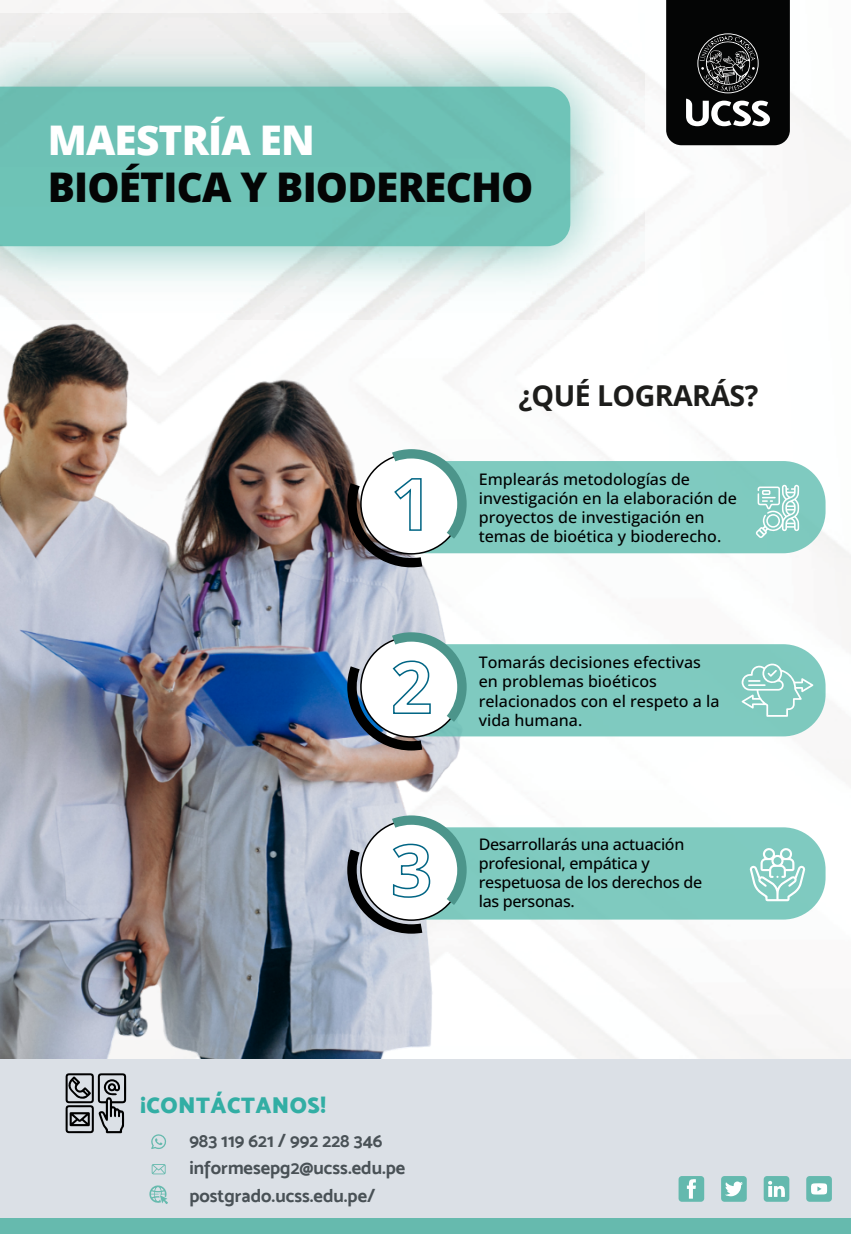
<style>
.page{position:relative;width:851px;height:1234px;background:#fff}
.page>*{position:absolute;margin:0;border:0;box-sizing:border-box;transform-origin:0 0}
.t1{font:800 40.8px "Open Sans";letter-spacing:-.02em;color:#040505}
.t2{font:800 40.8px "Open Sans";letter-spacing:-.02em;color:#fff}
.t3{font:700 28.8px "Open Sans";letter-spacing:-.02em;color:#1d1d1b}
.t4{font:22.8px "Mosk Ultra Bold 900";letter-spacing:.02em;color:#32aea4}
.t5{font:18.75px/27.9px "Mosk Bold 700";color:#495156}
.t6{font:500 15.9px/19px "Open Sans";color:#000}
.t7{font:500 15.9px/19px "Open Sans";letter-spacing:-.02em;color:#000}
</style>
<div class="page">
<img style="left:34px;top:0;width:816px;height:1059px">
<img style="left:0;top:13px;width:644px;height:307px">
<div style="left:0;top:87px;width:570px;height:159px;background:#6dc1b5"></div>
<svg style="left:666px;top:0;width:123px;height:145px;background:#1f2020"></svg>
<img style="left:0;top:316px;width:480px;height:743px">
<div style="left:0;top:1059px;width:850px;height:174px;background:#dbe0e6"></div>
<div style="left:0;top:1218px;width:850px;height:15px;background:#66baae"></div>
<div style="left:763px;top:1175px;width:26px;height:26px;background:#64b9ae;border-radius:3px"></div>
<svg style="left:768px;top:1180px;width:17px;height:16px"></svg>
<div style="left:721px;top:1175px;width:25px;height:26px;background:#64b9ae;border-radius:3px"></div>
<svg style="left:725px;top:1181px;width:17px;height:15px"></svg>
<div style="left:678px;top:1175px;width:26px;height:26px;background:#64b9ae;border-radius:3px"></div>
<svg style="left:686px;top:1179px;width:9px;height:19px"></svg>
<div style="left:806px;top:1175px;width:25px;height:26px;background:#64b9ae;border-radius:3px"></div>
<svg style="left:811px;top:1183px;width:16px;height:11px"></svg>
<svg style="left:152px;top:1164px;width:14px;height:10px"></svg>
<svg style="left:149px;top:1185px;width:19px;height:18px"></svg>
<svg style="left:151px;top:1134px;width:15px;height:14px"></svg>
<svg style="left:66px;top:1073px;width:60px;height:59px"></svg>
<svg style="left:347px;top:632px;width:478px;height:118px"></svg>
<svg style="left:347px;top:449px;width:478px;height:118px"></svg>
<svg style="left:347px;top:815px;width:478px;height:118px"></svg>
<h1 class="t2" style="left:48px;top:109px;width:269px">MAESTRÍA EN</h1>
<h1 class="t1" style="left:48px;top:156px;width:487px">BIOÉTICA Y BIODERECHO</h1>
<h2 class="t3" style="left:518px;top:375px;width:241px">¿QUÉ LOGRARÁS?</h2>
<p class="t6" style="left:478px;top:468px;width:259px">Emplearás metodologías de investigación en la elaboración de proyectos de investigación en temas de bioética y bioderecho.</p>
<p class="t6" style="left:478px;top:652px;width:242px">Tomarás decisiones efectivas en problemas bioéticos relacionados con el respeto a la vida humana.</p>
<h3 class="t4" style="left:141px;top:1090px;width:187px">¡CONTÁCTANOS!</h3>
<p class="t5" style="left:189px;top:1125px;width:217px">983 119 621 / 992 228 346 informesepg2@ucss.edu.pe postgrado.ucss.edu.pe/</p>
<p class="t7" style="left:478px;top:834px;width:225px">Desarrollarás una actuación profesional, empática y respetuosa de los derechos de las personas.</p>
</div>
